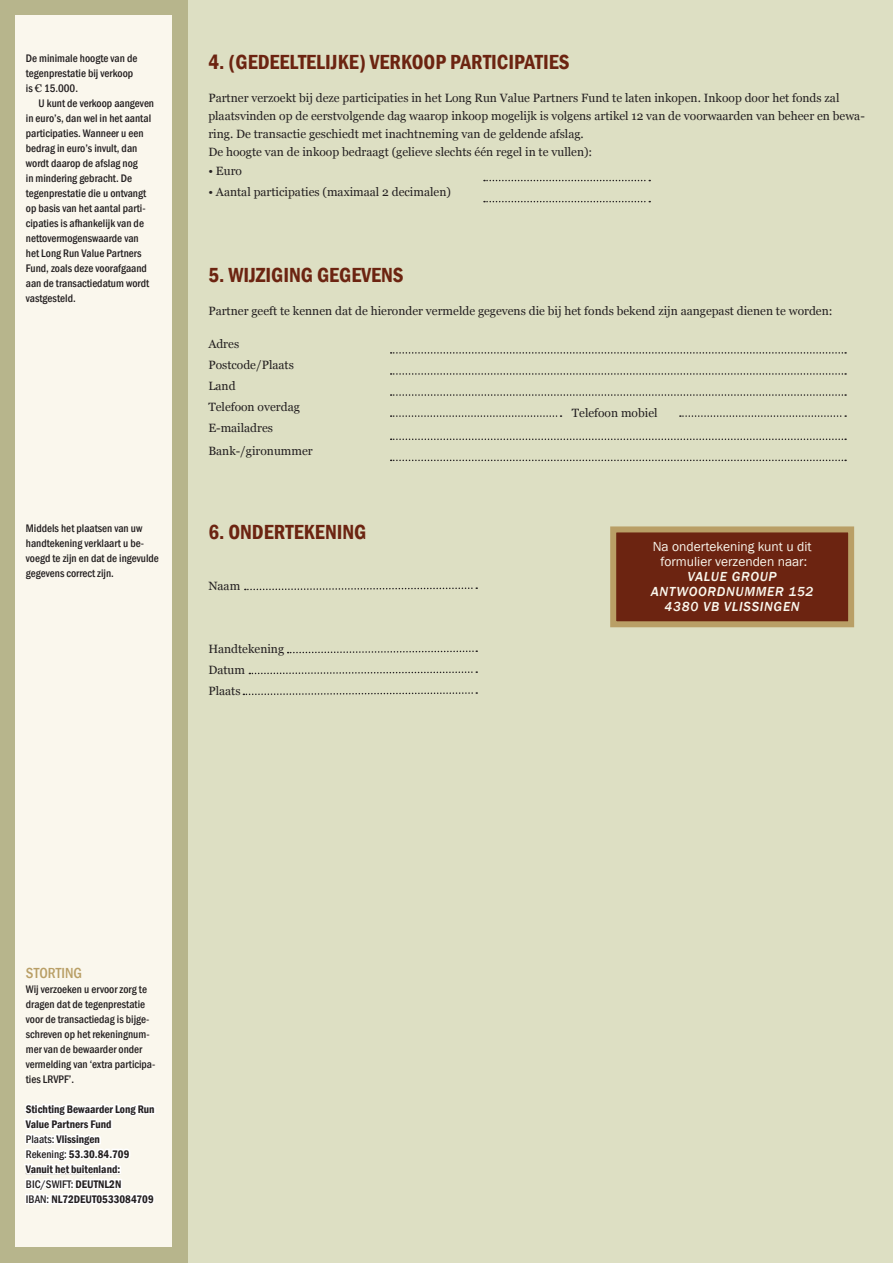
<style>
.page{position:relative;width:893px;height:1263px;background:#dddfc3}
.page>*{position:absolute;margin:0;border:0;box-sizing:border-box;transform-origin:0 0}
.Heading_1{font:600 condensed 21px "Franklin Gothic";color:#6c2411}
.t1{font:500 condensed 15px "Franklin Gothic";color:#b99f66}
.t2{font:13.5px "Franklin Gothic";color:#faf7ed}
.t3{font:italic 500 13.5px "Franklin Gothic";letter-spacing:.05em;color:#faf7ed}
.t4{font:12px/18px "Georgia";color:#231f20}
.t5{font:500 condensed 11.25px/15px "Franklin Gothic";color:#231f20}
.t6{font:600 condensed 11.25px/15px "Franklin Gothic";color:#231f20}
.s1{font-family:"Georgia";font-weight:400;font-stretch:normal}
.s2{font-weight:500}
</style>
<div class="page">
<div style="left:0;top:0;width:187px;height:1263px;background:#b7b58c"></div>
<div style="left:16px;top:16px;width:156px;height:1231px;background:#faf7ed"></div>
<svg style="left:391px;top:352px;width:455px;height:2px"></svg>
<svg style="left:391px;top:373px;width:455px;height:2px"></svg>
<svg style="left:391px;top:394px;width:455px;height:2px"></svg>
<svg style="left:391px;top:415px;width:170px;height:2px"></svg>
<svg style="left:680px;top:415px;width:166px;height:2px"></svg>
<svg style="left:391px;top:438px;width:455px;height:2px"></svg>
<svg style="left:391px;top:460px;width:455px;height:1px"></svg>
<svg style="left:245px;top:587px;width:232px;height:4px"></svg>
<svg style="left:249px;top:671px;width:228px;height:4px"></svg>
<svg style="left:288px;top:650px;width:189px;height:4px"></svg>
<svg style="left:243px;top:692px;width:234px;height:4px"></svg>
<svg style="left:484px;top:180px;width:166px;height:1px"></svg>
<svg style="left:484px;top:201px;width:166px;height:1px"></svg>
<div style="left:613px;top:529px;width:238px;height:95px;background:#6c2411"></div>
<div style="left:610px;top:526px;width:244px;height:101px;border:6px solid #b99f66"></div>
<svg style="left:24px;top:1104px;width:132px;height:100px"></svg>
<p class="t5" style="left:26px;top:51px;width:113px">De minimale hoogte van de tegenprestatie bij verkoop is <span class="s1">€</span> 15.000.</p>
<p class="t5" style="left:26px;top:96px;width:130px;text-indent:13px">U kunt de verkoop aangeven in euro’s, dan wel in het aantal participaties. Wanneer u een bedrag in euro’s invult, dan wordt daarop de afslag nog<br>in mindering gebracht. De tegenprestatie die u ontvangt op basis van het aantal parti&shy;cipaties is afhankelijk van de nettovermogenswaarde van het Long Run Value Partners<br>Fund, zoals deze voorafgaand aan de transactiedatum wordt vastgesteld.</p>
<p class="t5" style="left:26px;top:521px;width:135px">Middels het plaatsen van uw handtekening verklaart u be&shy;voegd te zijn en dat de ingevulde gegevens correct zijn.</p>
<p class="Heading_1" style="left:208px;top:48px;width:363px">4. (GEDEELTELIJKE) VERKOOP PARTICIPATIES</p>
<p class="t4" style="left:208px;top:89px;width:658px">Partner verzoekt bij deze participaties in het Long Run Value Partners Fund te laten inkopen. Inkoop door het fonds zal plaatsvinden op de eerstvolgende dag waarop inkoop mogelijk is volgens artikel 12 van de voorwaarden van beheer en bewa&shy;ring. De transactie geschiedt met inachtneming van de geldende afslag.</p>
<p class="t4" style="left:208px;top:143px;width:385px">De hoogte van de inkoop bedraagt (gelieve slechts één regel in te vullen):</p>
<p class="t4" style="left:208px;top:162px;width:35px">• Euro</p>
<p class="t4" style="left:208px;top:183px;width:244px">• Aantal participaties (maximaal 2 decimalen)</p>
<p class="Heading_1" style="left:208px;top:260px;width:197px">5. WIJZIGING GEGEVENS</p>
<p class="t4" style="left:208px;top:302px;width:626px">Partner geeft te kennen dat de hieronder vermelde gegevens die bij het fonds bekend zijn aangepast dienen te worden:</p>
<p class="t4" style="left:208px;top:335px;width:32px">Adres</p>
<p class="t4" style="left:208px;top:356px;width:87px">Postcode/Plaats</p>
<p class="t4" style="left:208px;top:377px;width:29px">Land</p>
<p class="t4" style="left:208px;top:398px;width:93px">Telefoon overdag</p>
<p class="t4" style="left:572px;top:404px;width:87px">Telefoon mobiel</p>
<p class="t4" style="left:208px;top:419px;width:66px">E-mailadres</p>
<p class="t4" style="left:208px;top:442px;width:106px">Bank-/gironummer</p>
<p class="Heading_1" style="left:208px;top:518px;width:160px">6. ONDERTEKENING</p>
<p class="t4" style="left:208px;top:577px;width:33px">Naam</p>
<p class="t4" style="left:208px;top:640px;width:77px">Handtekening</p>
<p class="t4" style="left:208px;top:661px;width:38px">Datum</p>
<p class="t4" style="left:208px;top:682px;width:34px">Plaats</p>
<p class="t2" style="left:653px;top:538px;width:160px">Na ondertekening kunt u dit</p>
<p class="t2" style="left:661px;top:553px;width:148px">formulier verzenden naar:</p>
<p class="t3" style="left:688px;top:568px;width:91px">VALUE GROUP</p>
<p class="t3" style="left:651px;top:583px;width:164px">ANTWOORDNUMMER 152</p>
<p class="t3" style="left:665px;top:598px;width:137px">4380 VB VLISSINGEN</p>
<p class="t1" style="left:26px;top:963px;width:58px">STORTING</p>
<p class="t5" style="left:26px;top:981px;width:131px">Wij verzoeken u ervoor zorg te dragen dat de tegenprestatie voor de transactiedag is bijge&shy;schreven op het rekeningnum&shy;mer van de bewaarder onder vermelding van ‘extra participa&shy;ties LRVPF’.</p>
<p class="t6" style="left:26px;top:1101px;width:130px">Stichting Bewaarder Long Run<br>Value Partners Fund</p>
<p class="t6" style="left:26px;top:1131px;width:129px"><span class="s2">Plaats:</span> Vlissingen<br><span class="s2">Rekening:</span> 53.30.84.709<br>Vanuit het buitenland:<br><span class="s2">BIC/SWIFT:</span> DEUTNL2N<br><span class="s2">IBAN:</span> NL72DEUT0533084709</p>
</div>
